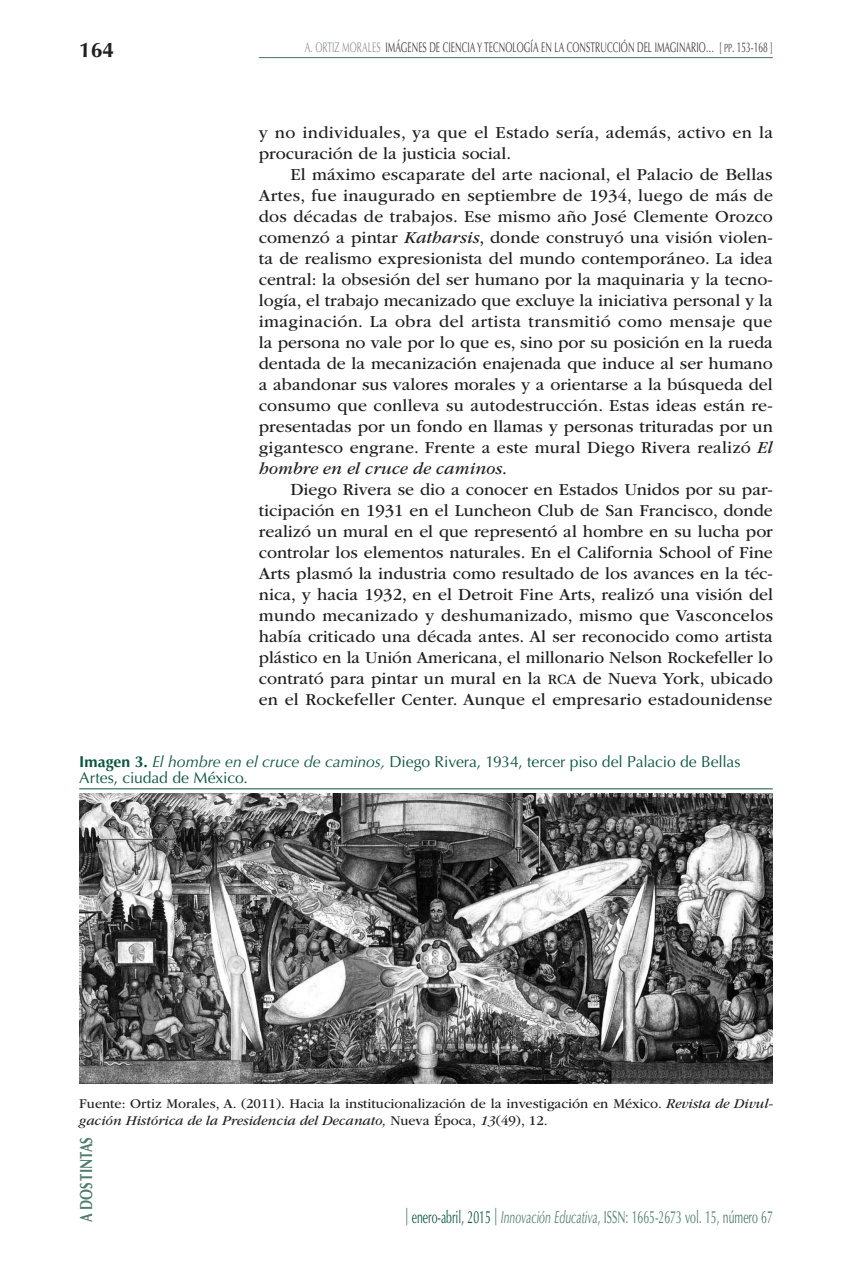
<style>
.page{position:relative;width:867px;height:1264px;background:#fff}
.page>*{position:absolute;margin:0;border:0;box-sizing:border-box;transform-origin:0 0}
.t1{font:700 21px "Optima LT Std";color:#231f20}
.t2{font:17.5px/21px "ITC Garamond Std";letter-spacing:.01em;color:#231f20;text-align:justify}
.t3{font:17.5px "Optima LT Std";color:#4f7d6c;scale:.6 1}
.t4{font:700 17.5px "Optima LT Std";letter-spacing:-.005em;color:#4f7d6c;scale:.75 1}
.t5{font:15.75px/15.8px "Optima LT Std";letter-spacing:-.005em;color:#0d5540}
.t6{font:14px/17.5px "ITC Garamond Std";color:#231f20}
.t7{font:14px "Optima LT Std";letter-spacing:.01em;color:#3e3e3f;scale:.6 1}
.s1{color:#939598}
.s2{font-family:"Optima LT Std SC850";font-size:11.9px}
.s3{font-style:italic}
.s4{font-family:"ITC Garamond Std Bk SC850";font-size:14.88px}
.s5{font-weight:700}
.s6{color:#0d5540}
</style>
<div class="page">
<hr style="left:259px;top:57px;width:513px;height:1px;background:#447563">
<img style="left:79px;top:794px;width:693px;height:289px">
<hr style="left:79px;top:788px;width:693px;height:1px;background:#0d5540">
<p class="t1" style="left:79px;top:37px;width:37px">164</p>
<p class="t7" style="left:305px;top:39px;width:781px"><span class="s1">A. ORTIZ MORALES</span> IMÁGENES DE CIENCIA Y TECNOLOGÍA EN LA CONSTRUCCIÓN DEL IMAGINARIO… [ <span class="s2">pp</span>. 153-168 ]</p>
<p class="t2" style="left:259px;top:122px;width:515px">y no individuales, ya que el Estado sería, además, activo en la procuración de la justicia social.</p>
<p class="t2" style="left:259px;top:164px;width:515px;text-indent:32px">El máximo escaparate del arte nacional, el Palacio de Bellas Artes, fue inaugurado en septiembre de 1934, luego de más de dos décadas de trabajos. Ese mismo año José Clemente Orozco comenzó a pintar <span class="s3">Katharsis</span>, donde construyó una visión violen&shy;ta de realismo expresionista del mundo contemporáneo. La idea central: la obsesión del ser humano por la maquinaria y la tecno&shy;logía, el trabajo mecanizado que excluye la iniciativa personal y la imaginación. La obra del artista transmitió como mensaje que la persona no vale por lo que es, sino por su posición en la rueda dentada de la mecanización enajenada que induce al ser humano a abandonar sus valores morales y a orientarse a la búsqueda del consumo que conlleva su autodestrucción. Estas ideas están re&shy;presentadas por un fondo en llamas y personas trituradas por un gigantesco engrane. Frente a este mural Diego Rivera realizó <span class="s3">El hombre en el cruce de caminos</span>.</p>
<p class="t2" style="left:259px;top:479px;width:516px;text-indent:32px">Diego Rivera se dio a conocer en Estados Unidos por su par&shy;ticipación en 1931 en el Luncheon Club de San Francisco, donde realizó un mural en el que representó al hombre en su lucha por controlar los elementos naturales. En el California School of Fine Arts plasmó la industria como resultado de los avances en la téc&shy;nica, y hacia 1932, en el Detroit Fine Arts, realizó una visión del mundo mecanizado y deshumanizado, mismo que Vasconcelos había criticado una década antes. Al ser reconocido como artista plástico en la Unión Americana, el millonario Nelson Rockefeller lo contrató para pintar un mural en la <span class="s4">RCA</span> de Nueva York, ubicado en el Rockefeller Center. Aunque el empresario estadounidense</p>
<p class="t5" style="left:79px;top:754px;width:663px"><span class="s5">Imagen 3.</span> <span class="s3">El hombre en el cruce de caminos,</span> Diego Rivera, 1934, tercer piso del Palacio de Bellas<br>Artes, ciudad de México.</p>
<p class="t6" style="left:79px;top:1094px;width:695px">Fuente: Ortiz Morales, A. (2011). Hacia la institucionalización de la investigación en México. <span class="s3">Revista de Divul&shy;gación Histórica de la Presidencia del Decanato,</span> Nueva Época, <span class="s3">13</span>(49), 12.</p>
<p class="t4" style="left:76px;top:1222px;width:115px;rotate:-90deg">A DOS TINTAS</p>
<p class="t3" style="left:405px;top:1206px;width:614px"><span class="s6">| enero-abril, 2015 |</span> <span class="s3">Innovación Educativa</span>, ISSN: 1665-2673 vol. 15, número 67</p>
</div>
